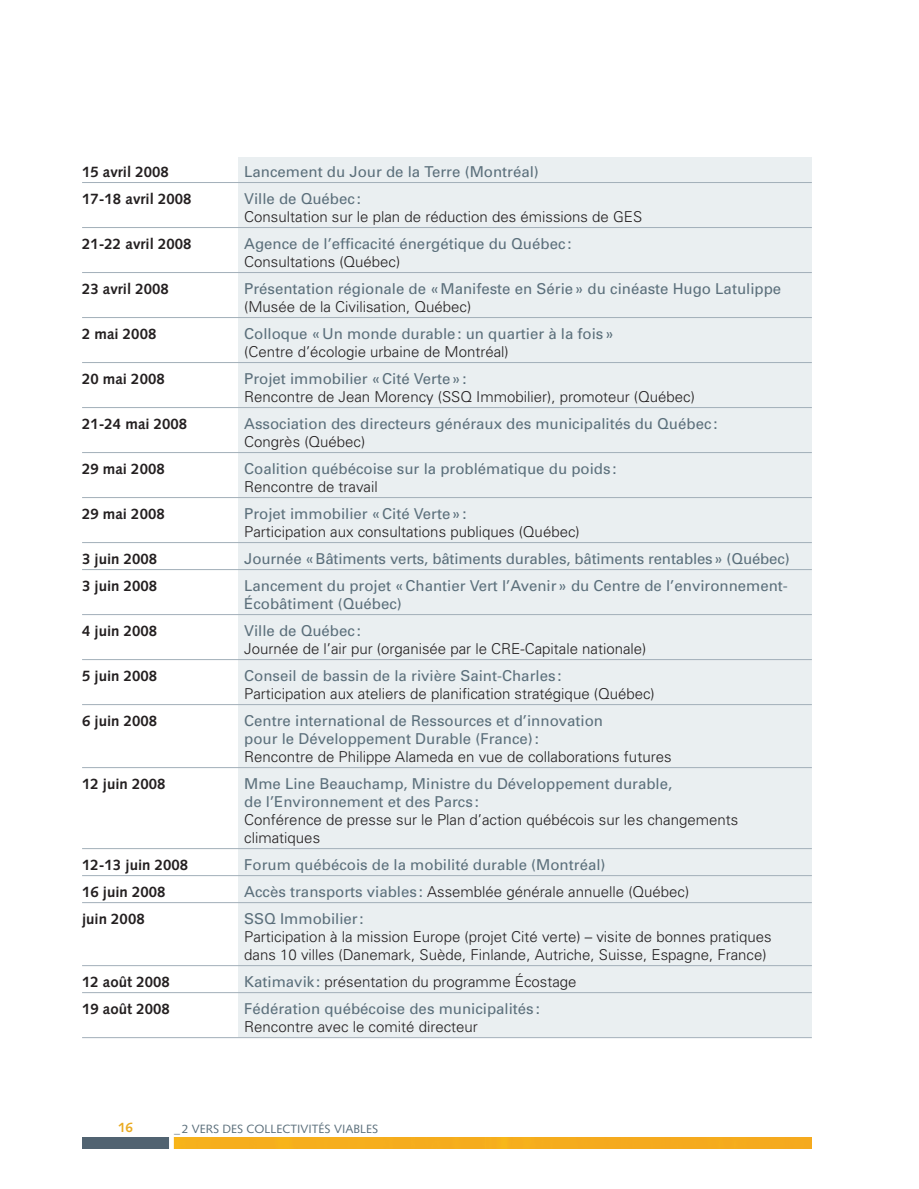
<style>
.page{position:relative;width:919px;height:1189px;background:#fff}
.page>*{position:absolute;margin:0;border:0;box-sizing:border-box;transform-origin:0 0}
.t1{font:15px/18px "Univers";color:#5b6f7b}
.t2{font:300 15px/18px "Univers";color:#231f20}
.t3{font:700 15px "Syntax";color:#231f20}
.t4{font:700 13.5px "Syntax";color:#eaab22}
.t5{font:12px "Syntax";color:#5b6f7b}
.s1{font-weight:400;color:#5b6f7b}
</style>
<div class="page">
<img style="left:82px;top:1137px;width:729px;height:12px">
<div style="left:238px;top:158px;width:573px;height:879px;background:#eaeff1"></div>
<hr style="left:82px;top:182px;width:729px;height:1px;background:#a2afb9">
<hr style="left:82px;top:227px;width:729px;height:1px;background:#a2afb9">
<hr style="left:82px;top:272px;width:729px;height:1px;background:#a2afb9">
<hr style="left:82px;top:317px;width:729px;height:1px;background:#a2afb9">
<hr style="left:82px;top:362px;width:729px;height:1px;background:#a2afb9">
<hr style="left:82px;top:407px;width:729px;height:1px;background:#a2afb9">
<hr style="left:82px;top:452px;width:729px;height:1px;background:#a2afb9">
<hr style="left:82px;top:497px;width:729px;height:1px;background:#a2afb9">
<hr style="left:82px;top:542px;width:729px;height:1px;background:#a2afb9">
<hr style="left:82px;top:569px;width:729px;height:1px;background:#a2afb9">
<hr style="left:82px;top:614px;width:729px;height:1px;background:#a2afb9">
<hr style="left:82px;top:659px;width:729px;height:1px;background:#a2afb9">
<hr style="left:82px;top:704px;width:729px;height:1px;background:#a2afb9">
<hr style="left:82px;top:767px;width:729px;height:1px;background:#a2afb9">
<hr style="left:82px;top:848px;width:729px;height:1px;background:#a2afb9">
<hr style="left:82px;top:875px;width:729px;height:1px;background:#a2afb9">
<hr style="left:82px;top:902px;width:729px;height:1px;background:#a2afb9">
<hr style="left:82px;top:965px;width:729px;height:1px;background:#a2afb9">
<hr style="left:82px;top:992px;width:729px;height:1px;background:#a2afb9">
<hr style="left:82px;top:1037px;width:729px;height:1px;background:#a2afb9">
<p class="t3" style="left:82px;top:166px;width:88px">15 avril 2008</p>
<p class="t1" style="left:244px;top:164px;width:296px">Lancement du Jour de la Terre (Montréal)</p>
<p class="t3" style="left:82px;top:193px;width:111px">17-18 avril 2008</p>
<p class="t1" style="left:244px;top:191px;width:118px">Ville de Québec :</p>
<p class="t2" style="left:244px;top:209px;width:399px">Consultation sur le plan de réduction des émissions de GES</p>
<p class="t3" style="left:82px;top:238px;width:111px">21-22 avril 2008</p>
<p class="t1" style="left:244px;top:236px;width:328px">Agence de l’efficacité énergétique du Québec :</p>
<p class="t2" style="left:244px;top:254px;width:157px">Consultations (Québec)</p>
<p class="t3" style="left:82px;top:283px;width:88px">23 avril 2008</p>
<p class="t1" style="left:244px;top:281px;width:538px">Présentation régionale de « Manifeste en Série » du cinéaste Hugo Latulippe</p>
<p class="t2" style="left:244px;top:299px;width:228px">(Musée de la Civilisation, Québec)</p>
<p class="t3" style="left:82px;top:328px;width:76px">2 mai 2008</p>
<p class="t1" style="left:244px;top:326px;width:371px">Colloque « Un monde durable : un quartier à la fois »</p>
<p class="t2" style="left:244px;top:344px;width:266px">(Centre d’écologie urbaine de Montréal)</p>
<p class="t3" style="left:82px;top:373px;width:84px">20 mai 2008</p>
<p class="t1" style="left:244px;top:371px;width:224px">Projet immobilier « Cité Verte » :</p>
<p class="t2" style="left:244px;top:389px;width:452px">Rencontre de Jean Morency (SSQ Immobilier), promoteur (Québec)</p>
<p class="t3" style="left:82px;top:418px;width:107px">21-24 mai 2008</p>
<p class="t1" style="left:244px;top:416px;width:474px">Association des directeurs généraux des municipalités du Québec :</p>
<p class="t2" style="left:244px;top:434px;width:122px">Congrès (Québec)</p>
<p class="t3" style="left:82px;top:463px;width:84px">29 mai 2008</p>
<p class="t1" style="left:244px;top:461px;width:373px">Coalition québécoise sur la problématique du poids :</p>
<p class="t2" style="left:244px;top:479px;width:135px">Rencontre de travail</p>
<p class="t3" style="left:82px;top:508px;width:84px">29 mai 2008</p>
<p class="t1" style="left:244px;top:506px;width:224px">Projet immobilier « Cité Verte » :</p>
<p class="t2" style="left:244px;top:524px;width:337px">Participation aux consultations publiques (Québec)</p>
<p class="t3" style="left:82px;top:553px;width:77px">3 juin 2008</p>
<p class="t1" style="left:244px;top:551px;width:546px">Journée « Bâtiments verts, bâtiments durables, bâtiments rentables » (Québec)</p>
<p class="t3" style="left:82px;top:580px;width:77px">3 juin 2008</p>
<p class="t1" style="left:244px;top:578px;width:545px">Lancement du projet « Chantier Vert l’Avenir » du Centre de l’environnement-<br>Écobâtiment (Québec)</p>
<p class="t3" style="left:82px;top:625px;width:77px">4 juin 2008</p>
<p class="t1" style="left:244px;top:623px;width:118px">Ville de Québec :</p>
<p class="t2" style="left:244px;top:641px;width:403px">Journée de l’air pur (organisée par le CRE-Capitale nationale)</p>
<p class="t3" style="left:82px;top:670px;width:77px">5 juin 2008</p>
<p class="t1" style="left:244px;top:668px;width:318px">Conseil de bassin de la rivière Saint-Charles :</p>
<p class="t2" style="left:244px;top:686px;width:412px">Participation aux ateliers de planification stratégique (Québec)</p>
<p class="t3" style="left:82px;top:715px;width:77px">6 juin 2008</p>
<p class="t1" style="left:244px;top:713px;width:360px">Centre international de Ressources et d’innovation pour le Développement Durable (France) :</p>
<p class="t2" style="left:244px;top:749px;width:428px">Rencontre de Philippe Alameda en vue de collaborations futures</p>
<p class="t3" style="left:82px;top:778px;width:85px">12 juin 2008</p>
<p class="t1" style="left:244px;top:776px;width:429px">Mme Line Beauchamp, Ministre du Développement durable, de l’Environnement et des Parcs :</p>
<p class="t2" style="left:244px;top:812px;width:495px">Conférence de presse sur le Plan d’action québécois sur les changements climatiques</p>
<p class="t3" style="left:82px;top:859px;width:107px">12-13 juin 2008</p>
<p class="t1" style="left:244px;top:857px;width:362px">Forum québécois de la mobilité durable (Montréal)</p>
<p class="t3" style="left:82px;top:886px;width:85px">16 juin 2008</p>
<p class="t2" style="left:244px;top:884px;width:446px"><span class="s1">Accès transports viables :</span> Assemblée générale annuelle (Québec)</p>
<p class="t3" style="left:82px;top:913px;width:64px">juin 2008</p>
<p class="t1" style="left:244px;top:911px;width:121px">SSQ Immobilier :</p>
<p class="t2" style="left:244px;top:929px;width:528px">Participation à la mission Europe (projet Cité verte) – visite de bonnes pratiques dans 10 villes (Danemark, Suède, Finlande, Autriche, Suisse, Espagne, France)</p>
<p class="t3" style="left:82px;top:976px;width:89px">12 août 2008</p>
<p class="t2" style="left:244px;top:974px;width:333px"><span class="s1">Katimavik :</span> présentation du programme Écostage</p>
<p class="t3" style="left:82px;top:1003px;width:89px">19 août 2008</p>
<p class="t1" style="left:244px;top:1001px;width:297px">Fédération québécoise des municipalités :</p>
<p class="t2" style="left:244px;top:1019px;width:235px">Rencontre avec le comité directeur</p>
<p class="t4" style="left:118px;top:1122px;width:17px">16</p>
<p class="t5" style="left:174px;top:1124px;width:205px">_ 2 VERS DES COLLECTIVITÉS VIABLES</p>
</div>
